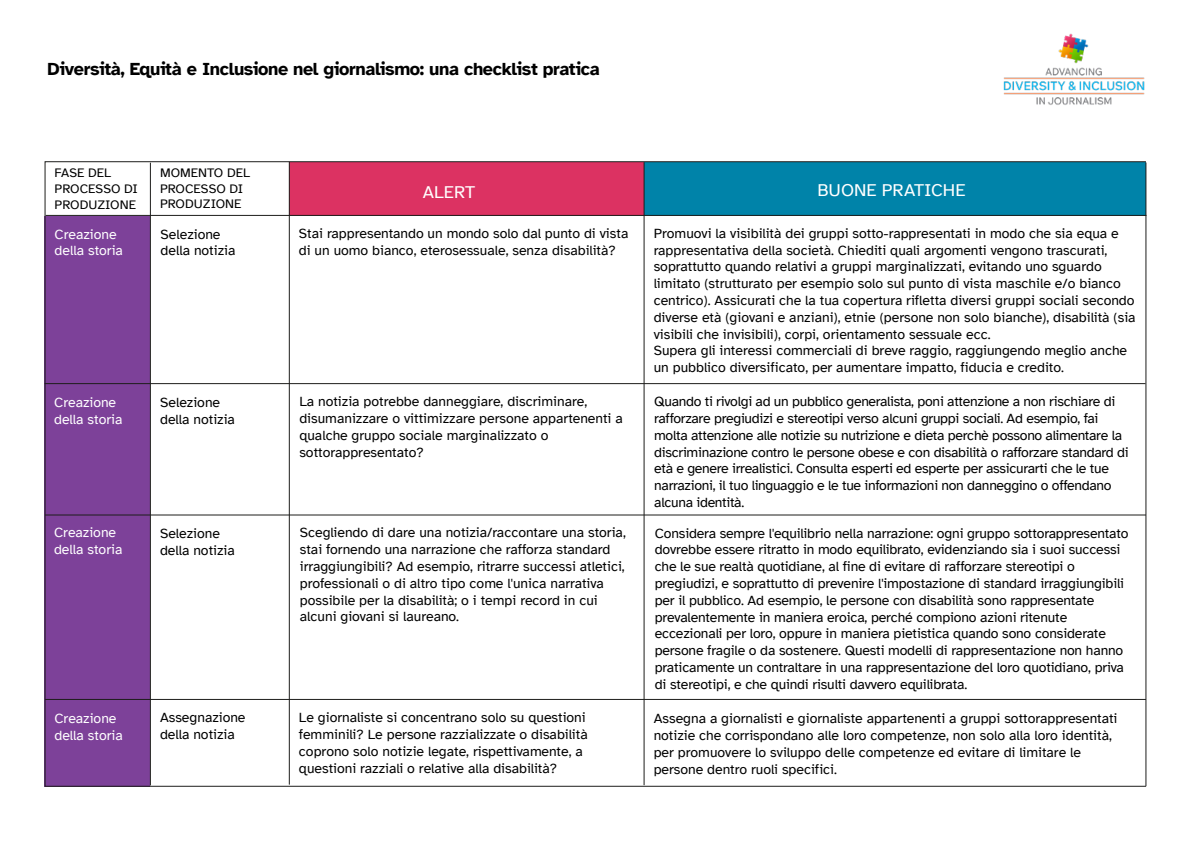
<style>
.page{position:relative;width:1191px;height:842px;background:#fff}
.page>*{position:absolute;margin:0;border:0;box-sizing:border-box;transform-origin:0 0}
.t1{font:700 18px "Atkinson Hyperlegible";letter-spacing:-.02em;color:#000}
.t2{font:18px "Atkinson Hyperlegible";color:#fff}
.t3{font:14px/16.8px "Atkinson Hyperlegible";color:#000}
.t4{font:14px/16.8px "Atkinson Hyperlegible";letter-spacing:-.02em;color:#000}
.t5{font:14px/16.8px "Atkinson Hyperlegible";color:#fff}
.t6{font:13px/15.6px "Atkinson Hyperlegible";color:#000}
</style>
<div class="page">
<div style="left:45px;top:216px;width:105px;height:570px;background:#7d4199"></div>
<div style="left:289px;top:162px;width:355px;height:53px;background:#dc3262"></div>
<div style="left:644px;top:162px;width:501px;height:53px;background:#0083a9"></div>
<hr style="left:45px;top:699px;width:1101px;height:1px;background:#1d1d1b">
<hr style="left:45px;top:514px;width:1101px;height:1px;background:#1d1d1b">
<hr style="left:45px;top:383px;width:1100px;height:1px;background:#1d1d1b">
<hr style="left:46px;top:215px;width:1100px;height:1px;background:#1d1d1b">
<hr style="left:1145px;top:163px;width:1px;height:623px;background:#1d1d1b">
<hr style="left:643px;top:162px;width:1px;height:623px;background:#1d1d1b">
<hr style="left:289px;top:162px;width:1px;height:623px;background:#1d1d1b">
<hr style="left:150px;top:163px;width:1px;height:622px;background:#1d1d1b">
<img style="left:1003px;top:33px;width:142px;height:72px">
<p class="t1" style="left:48px;top:59px;width:553px">Diversità, Equità e Inclusione nel giornalismo: una checklist pratica</p>
<p class="t6" style="left:55px;top:165px;width:85px">FASE DEL<br>PROCESSO DI<br>PRODUZIONE</p>
<p class="t6" style="left:160px;top:165px;width:92px">MOMENTO DEL<br>PROCESSO DI<br>PRODUZIONE</p>
<p class="t2" style="left:423px;top:182px;width:54px">ALERT</p>
<p class="t2" style="left:817px;top:180px;width:150px">BUONE PRATICHE</p>
<p class="t5" style="left:55px;top:226px;width:70px">Creazione della storia</p>
<p class="t3" style="left:161px;top:226px;width:76px">Selezione della notizia</p>
<p class="t3" style="left:299px;top:225px;width:331px">Stai rappresentando un mondo solo dal punto di vista di un uomo bianco, eterosessuale, senza disabilità?</p>
<p class="t3" style="left:653px;top:225px;width:483px">Promuovi la visibilità dei gruppi sotto-rappresentati in modo che sia equa e rappresentativa della società. Chiediti quali argomenti vengono trascurati, soprattutto quando relativi a gruppi marginalizzati, evitando uno sguardo limitato (strutturato per esempio solo sul punto di vista maschile e/o bianco centrico). Assicurati che la tua copertura rifletta diversi gruppi sociali secondo diverse età (giovani e anziani), etnie (persone non solo bianche), disabilità (sia visibili che invisibili), corpi, orientamento sessuale ecc.<br>Supera gli interessi commerciali di breve raggio, raggiungendo meglio anche un pubblico diversificato, per aumentare impatto, fiducia e credito.</p>
<p class="t5" style="left:54px;top:394px;width:70px">Creazione della storia</p>
<p class="t3" style="left:160px;top:394px;width:76px">Selezione della notizia</p>
<p class="t5" style="left:54px;top:524px;width:70px">Creazione della storia</p>
<p class="t3" style="left:160px;top:525px;width:76px">Selezione della notizia</p>
<p class="t3" style="left:299px;top:393px;width:325px">La notizia potrebbe danneggiare, discriminare, disumanizzare o vittimizzare persone appartenenti a qualche gruppo sociale marginalizzato o sottorappresentato?</p>
<p class="t4" style="left:654px;top:393px;width:476px">Quando ti rivolgi ad un pubblico generalista, poni attenzione a non rischiare di rafforzare pregiudizi e stereotipi verso alcuni gruppi sociali. Ad esempio, fai molta attenzione alle notizie su nutrizione e dieta perchè possono alimentare la discriminazione contro le persone obese e con disabilità o rafforzare standard di età e genere irrealistici. Consulta esperti ed esperte per assicurarti che le tue narrazioni, il tuo linguaggio e le tue informazioni non danneggino o offendano alcuna identità.</p>
<p class="t3" style="left:655px;top:525px;width:475px">Considera sempre l'equilibrio nella narrazione: ogni gruppo sottorappresentato dovrebbe essere ritratto in modo equilibrato, evidenziando sia i suoi successi che le sue realtà quotidiane, al fine di evitare di rafforzare stereotipi o pregiudizi, e soprattutto di prevenire l'impostazione di standard irraggiungibili per il pubblico. Ad esempio, le persone con disabilità sono rappresentate prevalentemente in maniera eroica, perché compiono azioni ritenute eccezionali per loro, oppure in maniera pietistica quando sono considerate persone fragile o da sostenere. Questi modelli di rappresentazione non hanno praticamente un contraltare in una rappresentazione del loro quotidiano, priva di stereotipi, e che quindi risulti davvero equilibrata.</p>
<p class="t3" style="left:300px;top:524px;width:327px">Scegliendo di dare una notizia/raccontare una storia, stai fornendo una narrazione che rafforza standard irraggiungibili? Ad esempio, ritrarre successi atletici, professionali o di altro tipo come l'unica narrativa possibile per la disabilità; o i tempi record in cui alcuni giovani si laureano.</p>
<p class="t5" style="left:54px;top:710px;width:70px">Creazione della storia</p>
<p class="t3" style="left:160px;top:709px;width:87px">Assegnazione della notizia</p>
<p class="t3" style="left:299px;top:710px;width:290px">Le giornaliste si concentrano solo su questioni femminili? Le persone razzializzate o disabilità coprono solo notizie legate, rispettivamente, a questioni razziali o relative alla disabilità?</p>
<p class="t3" style="left:653px;top:710px;width:465px">Assegna a giornalisti e giornaliste appartenenti a gruppi sottorappresentati notizie che corrispondano alle loro competenze, non solo alla loro identità, per promuovere lo sviluppo delle competenze ed evitare di limitare le persone dentro ruoli specifici.</p>
</div>
